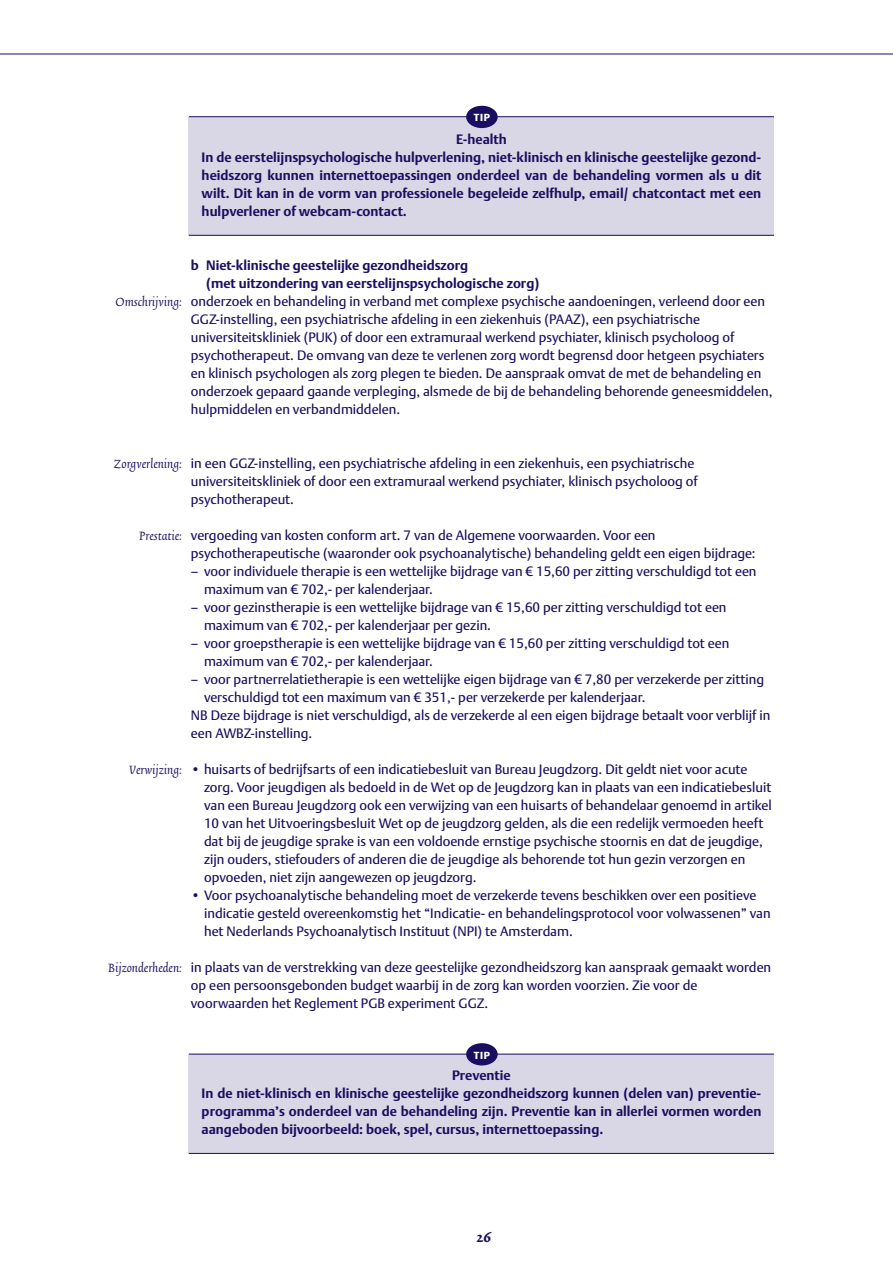
<style>
.page{position:relative;width:893px;height:1263px;background:#fff}
.page>*{position:absolute;margin:0;border:0;box-sizing:border-box;transform-origin:0 0}
.t1{font:700 18px "Trinite No 2";color:#1a0e60}
.t2{font:13.5px/18px "DTL Argo T";color:#1a0e60}
.t3{font:700 13.5px/18px "DTL Argo T";color:#1a0e60}
.t4{font:700 13.5px/18px "DTL Argo ST";color:#1a0e60}
.t5{font:900 10.2px "DTL Argo T";letter-spacing:.08em;color:#fff}
.s1{font-family:"Trinite No 2";font-style:italic;font-size:15px}
</style>
<div class="page">
<hr style="left:0;top:54px;width:893px;height:1px;background:#1a0e60">
<div style="left:189px;top:1054px;width:585px;height:99px;background:#d9d7e6"></div>
<hr style="left:189px;top:1054px;width:585px;height:1px;background:#1a0e60">
<hr style="left:189px;top:1153px;width:585px;height:1px;background:#1a0e60">
<div style="left:466px;top:1043px;width:32px;height:22px;background:#1a0e60;border-radius:50%"></div>
<div style="left:189px;top:117px;width:585px;height:118px;background:#d9d7e6"></div>
<hr style="left:189px;top:116px;width:585px;height:1px;background:#1a0e60">
<hr style="left:189px;top:235px;width:585px;height:1px;background:#1a0e60">
<div style="left:466px;top:106px;width:32px;height:22px;background:#1a0e60;border-radius:50%"></div>
<p class="t5" style="left:474px;top:112px;width:18px">TIP</p>
<p class="t3" style="left:202px;top:130px;width:561px;text-indent:254px">E-health<br>In de eerstelijnspsychologische hulpverlening, niet-klinisch en klinische geestelijke gezond&shy;heidszorg kunnen internettoepassingen onderdeel van de behandeling vormen als u dit wilt. Dit kan in de vorm van professionele begeleide zelfhulp, email/ chatcontact met een hulpverlener of webcam-contact.</p>
<p class="t4" style="left:206px;top:256px;width:335px;text-indent:-15px">b Niet-klinische geestelijke gezondheidszorg<br>(met uitzondering van eerstelijnspsychologische zorg)</p>
<p class="t2" style="left:191px;top:292px;width:583px;text-indent:-75px"><span class="s1">Omschrijving:</span> onderzoek en behandeling in verband met complexe psychische aandoeningen, verleend door een GGZ-instelling, een psychiatrische afdeling in een ziekenhuis (PAAZ), een psychiatrische universiteitskliniek (PUK) of door een extramuraal werkend psychiater, klinisch psycholoog of psychotherapeut. De omvang van deze te verlenen zorg wordt begrensd door hetgeen psychiaters en klinisch psychologen als zorg plegen te bieden. De aanspraak omvat de met de behandeling en onderzoek gepaard gaande verpleging, alsmede de bij de behandeling behorende geneesmiddelen, hulpmiddelen en verbandmiddelen.</p>
<p class="t2" style="left:191px;top:454px;width:508px;text-indent:-77px"><span class="s1">Zorgverlening:</span> in een GGZ-instelling, een psychiatrische afdeling in een ziekenhuis, een psychiatrische universiteitskliniek of door een extramuraal werkend psychiater, klinisch psycholoog of psychotherapeut.</p>
<p class="t2" style="left:191px;top:526px;width:566px;text-indent:-52px"><span class="s1">Prestatie:</span> vergoeding van kosten conform art. 7 van de Algemene voorwaarden. Voor een psychotherapeutische (waaronder ook psychoanalytische) behandeling geldt een eigen bijdrage:</p>
<p class="t2" style="left:204px;top:562px;width:554px;text-indent:-13px">– voor individuele therapie is een wettelijke bijdrage van € 15,60 per zitting verschuldigd tot een maximum van € 702,- per kalenderjaar.</p>
<p class="t2" style="left:204px;top:598px;width:524px;text-indent:-13px">– voor gezinstherapie is een wettelijke bijdrage van € 15,60 per zitting verschuldigd tot een maximum van € 702,- per kalenderjaar per gezin.</p>
<p class="t2" style="left:204px;top:634px;width:527px;text-indent:-13px">– voor groepstherapie is een wettelijke bijdrage van € 15,60 per zitting verschuldigd tot een maximum van € 702,- per kalenderjaar.</p>
<p class="t2" style="left:191px;top:670px;width:575px">– voor partnerrelatietherapie is een wettelijke eigen bijdrage van € 7,80 per verzekerde per zitting</p>
<p class="t2" style="left:204px;top:688px;width:443px">verschuldigd tot een maximum van € 351,- per verzekerde per kalenderjaar.</p>
<p class="t2" style="left:191px;top:706px;width:581px">NB Deze bijdrage is niet verschuldigd, als de verzekerde al een eigen bijdrage betaalt voor verblijf in</p>
<p class="t2" style="left:191px;top:724px;width:123px">een AWBZ-instelling.</p>
<p class="t2" style="left:204px;top:760px;width:569px;text-indent:-75px"><span class="s1">Verwijzing:</span> • huisarts of bedrijfsarts of een indicatiebesluit van Bureau Jeugdzorg. Dit geldt niet voor acute zorg. Voor jeugdigen als bedoeld in de Wet op de Jeugdzorg kan in plaats van een indicatiebesluit van een Bureau Jeugdzorg ook een verwijzing van een huisarts of behandelaar genoemd in artikel 10 van het Uitvoeringsbesluit Wet op de jeugdzorg gelden, als die een redelijk vermoeden heeft dat bij de jeugdige sprake is van een voldoende ernstige psychische stoornis en dat de jeugdige, zijn ouders, stiefouders of anderen die de jeugdige als behorende tot hun gezin verzorgen en opvoeden, niet zijn aangewezen op jeugdzorg.</p>
<p class="t2" style="left:204px;top:886px;width:568px;text-indent:-13px">• Voor psychoanalytische behandeling moet de verzekerde tevens beschikken over een positieve indicatie gesteld overeenkomstig het “Indicatie- en behandelingsprotocol voor volwassenen” van het Nederlands Psychoanalytisch Instituut (NPI) te Amsterdam.</p>
<p class="t2" style="left:191px;top:958px;width:582px;text-indent:-83px"><span class="s1">Bijzonderheden:</span> in plaats van de verstrekking van deze geestelijke gezondheidszorg kan aanspraak gemaakt worden op een persoonsgebonden budget waarbij in de zorg kan worden voorzien. Zie voor de voorwaarden het Reglement PGB experiment GGZ.</p>
<p class="t5" style="left:474px;top:1049px;width:18px">TIP</p>
<p class="t3" style="left:202px;top:1066px;width:561px;text-indent:250px">Preventie<br>In de niet-klinisch en klinische geestelijke gezondheidszorg kunnen (delen van) preventie&shy;programma’s onderdeel van de behandeling zijn. Preventie kan in allerlei vormen worden aangeboden bijvoorbeeld: boek, spel, cursus, internettoepassing.</p>
<h1 class="t1" style="left:476px;top:1225px;width:17px">26</h1>
</div>
